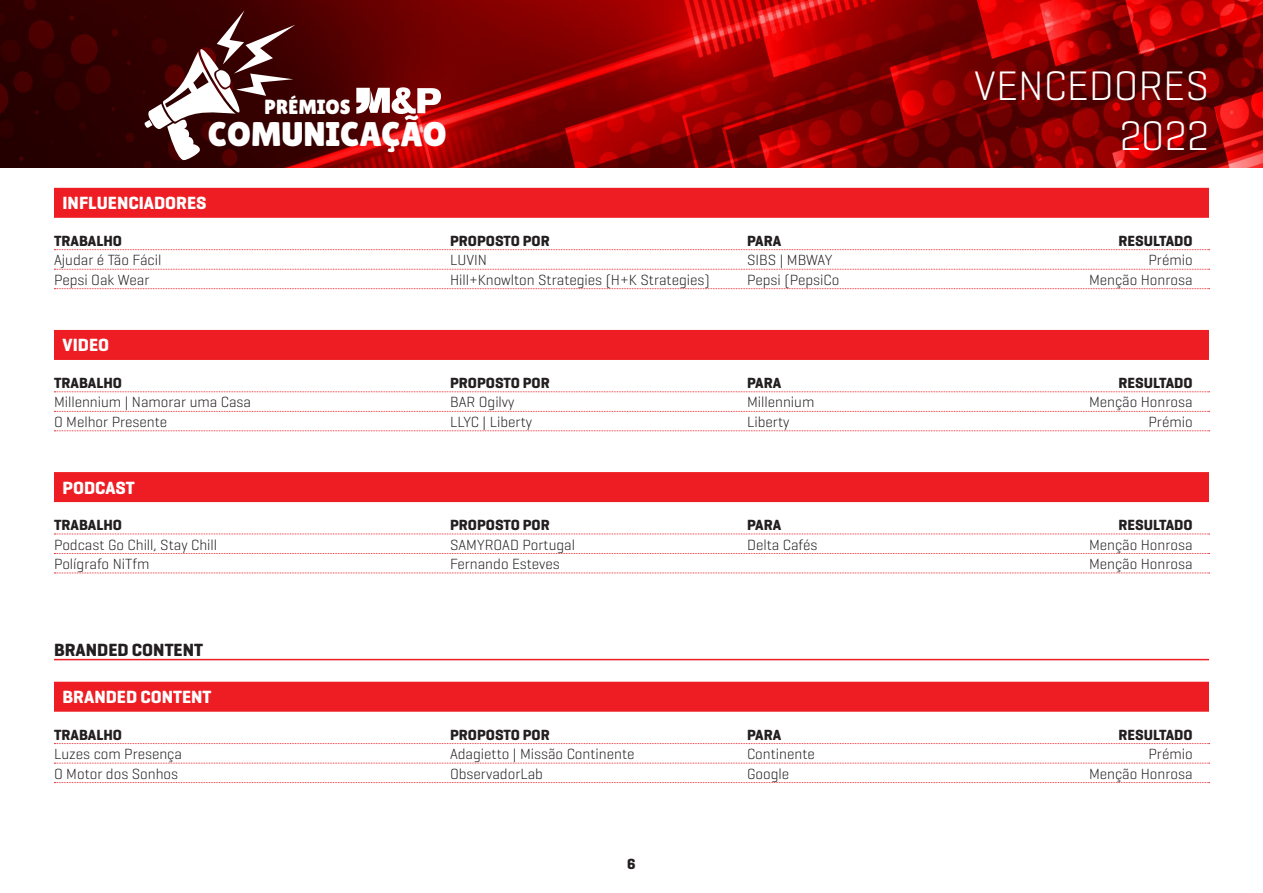
<style>
.page{position:relative;width:1263px;height:893px;background:#fff}
.page>*{position:absolute;margin:0;border:0;box-sizing:border-box;transform-origin:0 0}
.t1{font:300 42px "Geogrotesque";color:#fff}
.t2{font:34.2px "Lilita One";color:#fff}
.t3{font:20.4px "Lilita One";color:#fff}
.tit{font:700 18px "Geogrotesque";color:#fff}
.t4{font:700 18px "Geogrotesque";color:#231f20}
.t5{font:300 15px "Geogrotesque";color:#231f20}
.t6{font:700 15px "Geogrotesque";color:#231f20}
</style>
<div class="page">
<div style="left:54px;top:188px;width:1155px;height:30px;background:#ee1d23"></div>
<svg style="left:54px;top:249px;width:1155px;height:1px"></svg>
<svg style="left:54px;top:269px;width:1155px;height:1px"></svg>
<svg style="left:54px;top:288px;width:1155px;height:1px"></svg>
<div style="left:54px;top:330px;width:1155px;height:30px;background:#ee1d23"></div>
<svg style="left:54px;top:391px;width:1155px;height:1px"></svg>
<svg style="left:54px;top:411px;width:1155px;height:1px"></svg>
<svg style="left:54px;top:430px;width:1155px;height:1px"></svg>
<div style="left:54px;top:472px;width:1155px;height:30px;background:#ee1d23"></div>
<svg style="left:54px;top:534px;width:1155px;height:1px"></svg>
<svg style="left:54px;top:553px;width:1155px;height:1px"></svg>
<svg style="left:54px;top:573px;width:1155px;height:1px"></svg>
<hr style="left:54px;top:659px;width:1155px;height:1px;background:#ee1d23">
<div style="left:54px;top:682px;width:1155px;height:30px;background:#ee1d23"></div>
<svg style="left:54px;top:743px;width:1155px;height:1px"></svg>
<svg style="left:54px;top:763px;width:1155px;height:1px"></svg>
<svg style="left:54px;top:782px;width:1155px;height:1px"></svg>
<img style="left:0;top:0;width:1263px;height:168px">
<svg style="left:145px;top:10px;width:150px;height:150px"></svg>
<svg style="left:356px;top:87px;width:85px;height:27px"></svg>
<p class="t3" style="left:265px;top:95px;width:88px">PRÉMIOS</p>
<p class="t2" style="left:208px;top:114px;width:240px">COMUNICAÇÃO</p>
<p class="t1" style="left:974px;top:59px;width:236px">VENCEDORES</p>
<p class="t1" style="left:1119px;top:109px;width:91px">2022</p>
<p class="tit" style="left:63px;top:192px;width:146px">INFLUENCIADORES</p>
<p class="t6" style="left:54px;top:231px;width:70px">TRABALHO</p>
<p class="t6" style="left:450px;top:231px;width:101px">PROPOSTO POR</p>
<p class="t6" style="left:747px;top:231px;width:36px">PARA</p>
<p class="t6" style="left:1118px;top:231px;width:76px">RESULTADO</p>
<p class="t5" style="left:54px;top:251px;width:109px">Ajudar é Tão Fácil</p>
<p class="t5" style="left:450px;top:251px;width:38px">LUVIN</p>
<p class="t5" style="left:747px;top:251px;width:87px">SIBS | MBWAY</p>
<p class="t5" style="left:1148px;top:251px;width:46px">Prémio</p>
<p class="t5" style="left:54px;top:270px;width:97px">Pepsi Oak Wear</p>
<p class="t5" style="left:450px;top:270px;width:261px">Hill+Knowlton Strategies (H+K Strategies)</p>
<p class="t5" style="left:747px;top:270px;width:94px">Pepsi (PepsiCo</p>
<p class="t5" style="left:1089px;top:270px;width:105px">Menção Honrosa</p>
<p class="tit" style="left:63px;top:334px;width:48px">VIDEO</p>
<p class="t6" style="left:54px;top:373px;width:70px">TRABALHO</p>
<p class="t6" style="left:450px;top:373px;width:101px">PROPOSTO POR</p>
<p class="t6" style="left:747px;top:373px;width:36px">PARA</p>
<p class="t6" style="left:1118px;top:373px;width:76px">RESULTADO</p>
<p class="t5" style="left:54px;top:393px;width:199px">Millennium | Namorar uma Casa</p>
<p class="t5" style="left:450px;top:393px;width:66px">BAR Ogilvy</p>
<p class="t5" style="left:747px;top:393px;width:69px">Millennium</p>
<p class="t5" style="left:1089px;top:393px;width:105px">Menção Honrosa</p>
<p class="t5" style="left:54px;top:412px;width:115px">O Melhor Presente</p>
<p class="t5" style="left:450px;top:412px;width:84px">LLYC | Liberty</p>
<p class="t5" style="left:747px;top:412px;width:44px">Liberty</p>
<p class="t5" style="left:1148px;top:412px;width:46px">Prémio</p>
<p class="tit" style="left:63px;top:476px;width:74px">PODCAST</p>
<p class="t6" style="left:54px;top:516px;width:70px">TRABALHO</p>
<p class="t6" style="left:450px;top:516px;width:101px">PROPOSTO POR</p>
<p class="t6" style="left:747px;top:516px;width:36px">PARA</p>
<p class="t6" style="left:1118px;top:516px;width:76px">RESULTADO</p>
<p class="t5" style="left:54px;top:535px;width:165px">Podcast Go Chill, Stay Chill</p>
<p class="t5" style="left:450px;top:535px;width:127px">SAMYROAD Portugal</p>
<p class="t5" style="left:747px;top:535px;width:72px">Delta Cafés</p>
<p class="t5" style="left:1089px;top:535px;width:105px">Menção Honrosa</p>
<p class="t5" style="left:54px;top:555px;width:97px">Polígrafo NiTfm</p>
<p class="t5" style="left:450px;top:555px;width:111px">Fernando Esteves</p>
<p class="t5" style="left:1089px;top:555px;width:105px">Menção Honrosa</p>
<p class="t4" style="left:54px;top:639px;width:151px">BRANDED CONTENT</p>
<p class="tit" style="left:63px;top:686px;width:151px">BRANDED CONTENT</p>
<p class="t6" style="left:54px;top:725px;width:70px">TRABALHO</p>
<p class="t6" style="left:450px;top:725px;width:101px">PROPOSTO POR</p>
<p class="t6" style="left:747px;top:725px;width:36px">PARA</p>
<p class="t6" style="left:1118px;top:725px;width:76px">RESULTADO</p>
<p class="t5" style="left:54px;top:745px;width:129px">Luzes com Presença</p>
<p class="t5" style="left:450px;top:745px;width:186px">Adagietto | Missão Continente</p>
<p class="t5" style="left:747px;top:745px;width:69px">Continente</p>
<p class="t5" style="left:1148px;top:745px;width:46px">Prémio</p>
<p class="t5" style="left:54px;top:764px;width:126px">O Motor dos Sonhos</p>
<p class="t5" style="left:450px;top:764px;width:95px">ObservadorLab</p>
<p class="t5" style="left:747px;top:764px;width:44px">Google</p>
<p class="t5" style="left:1089px;top:764px;width:105px">Menção Honrosa</p>
<p class="t6" style="left:627px;top:855px;width:10px">6</p>
</div>
